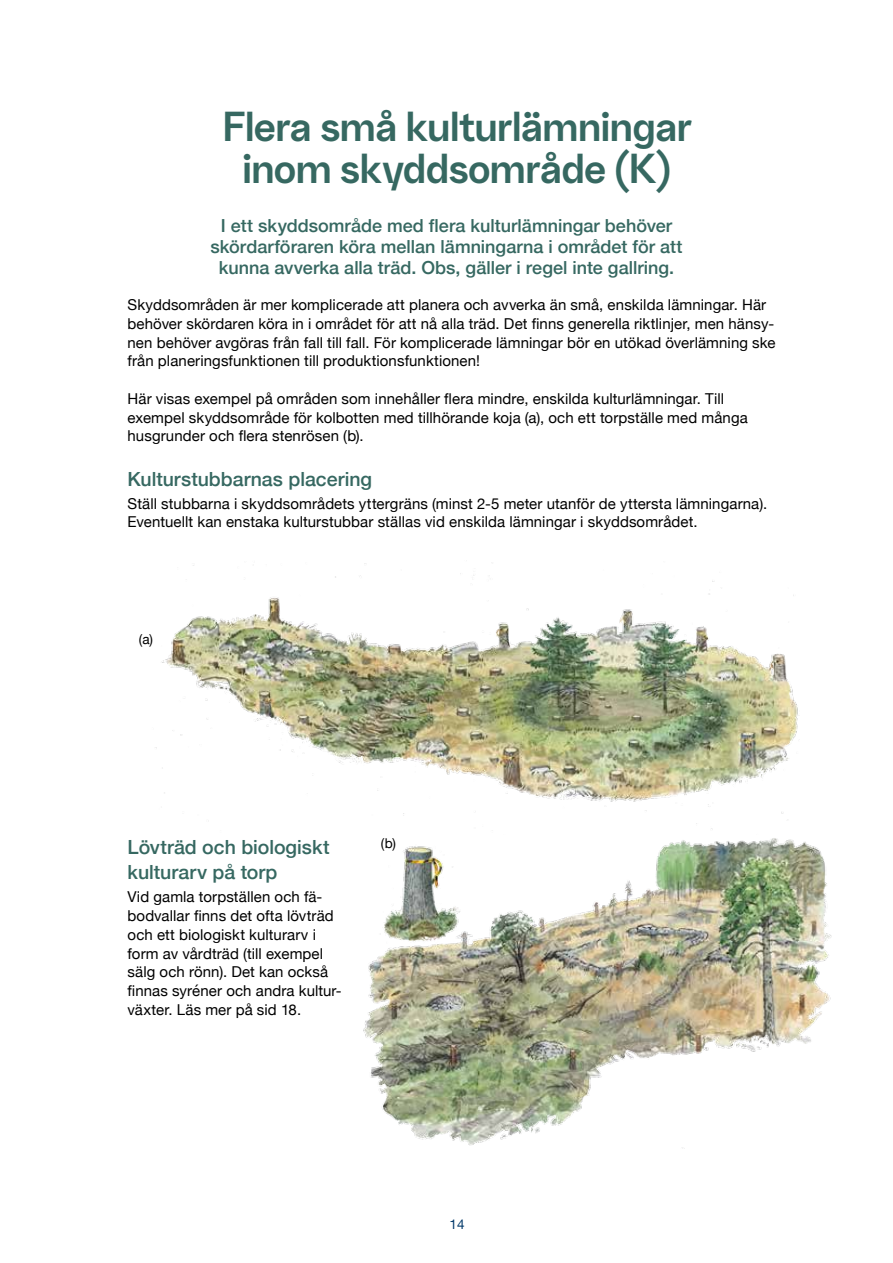
<style>
.page{position:relative;width:893px;height:1263px;background:#fff}
.page>*{position:absolute;margin:0;border:0;box-sizing:border-box;transform-origin:0 0}
.t1{font:700 42px/42px "SCA Sans";letter-spacing:-.015em;color:#366861;text-align:center}
.t2{font:500 19.5px/25.5px "Helvetica Neue";color:#366861}
.t3{font:500 18px/21px "Helvetica Neue";color:#366861;text-align:center}
.t4{font:15px/18.8px "Helvetica Neue";letter-spacing:.005em;color:#000}
.t5{font:13.5px "Helvetica Neue";color:#000}
.t6{font:13.5px "Helvetica Neue";color:#003869}
</style>
<div class="page">
<img style="left:155px;top:563px;width:644px;height:267px">
<img style="left:363px;top:838px;width:469px;height:310px">
<h1 class="t1" style="left:222px;top:102px;width:472px">Flera små kulturlämningar inom skyddsområde (K)</h1>
<p class="t3" style="left:210px;top:214px;width:473px">I ett skyddsområde med flera kulturlämningar behöver skördarföraren köra mellan lämningarna i området för att kunna avverka alla träd. Obs, gäller i regel inte gallring.</p>
<p class="t4" style="left:128px;top:296px;width:649px">Skyddsområden är mer komplicerade att planera och avverka än små, enskilda lämningar. Här behöver skördaren köra in i området för att nå alla träd. Det finns generella riktlinjer, men hänsy&shy;nen behöver avgöras från fall till fall. För komplicerade lämningar bör en utökad överlämning ske från planeringsfunktionen till produktionsfunktionen!</p>
<p class="t4" style="left:128px;top:390px;width:622px">Här visas exempel på områden som innehåller flera mindre, enskilda kulturlämningar. Till exempel skyddsområde för kolbotten med tillhörande koja (a), och ett torpställe med många husgrunder och flera stenrösen (b).</p>
<h2 class="t2" style="left:128px;top:464px;width:246px">Kulturstubbarnas placering</h2>
<p class="t4" style="left:128px;top:495px;width:641px">Ställ stubbarna i skyddsområdets yttergräns (minst 2-5 meter utanför de yttersta lämningarna).<br>Eventuellt kan enstaka kulturstubbar ställas vid enskilda lämningar i skyddsområdet.</p>
<p class="t5" style="left:139px;top:629px;width:16px">(a)</p>
<h2 class="t2" style="left:128px;top:832px;width:203px">Lövträd och biologiskt kulturarv på torp</h2>
<p class="t4" style="left:128px;top:888px;width:216px">Vid gamla torpställen och fä&shy;bodvallar finns det ofta lövträd och ett biologiskt kulturarv i form av vårdträd (till exempel sälg och rönn). Det kan också finnas syréner och andra kultur&shy;växter. Läs mer på sid 18.</p>
<p class="t5" style="left:381px;top:833px;width:17px">(b)</p>
<p class="t6" style="left:450px;top:1214px;width:17px">14</p>
</div>
